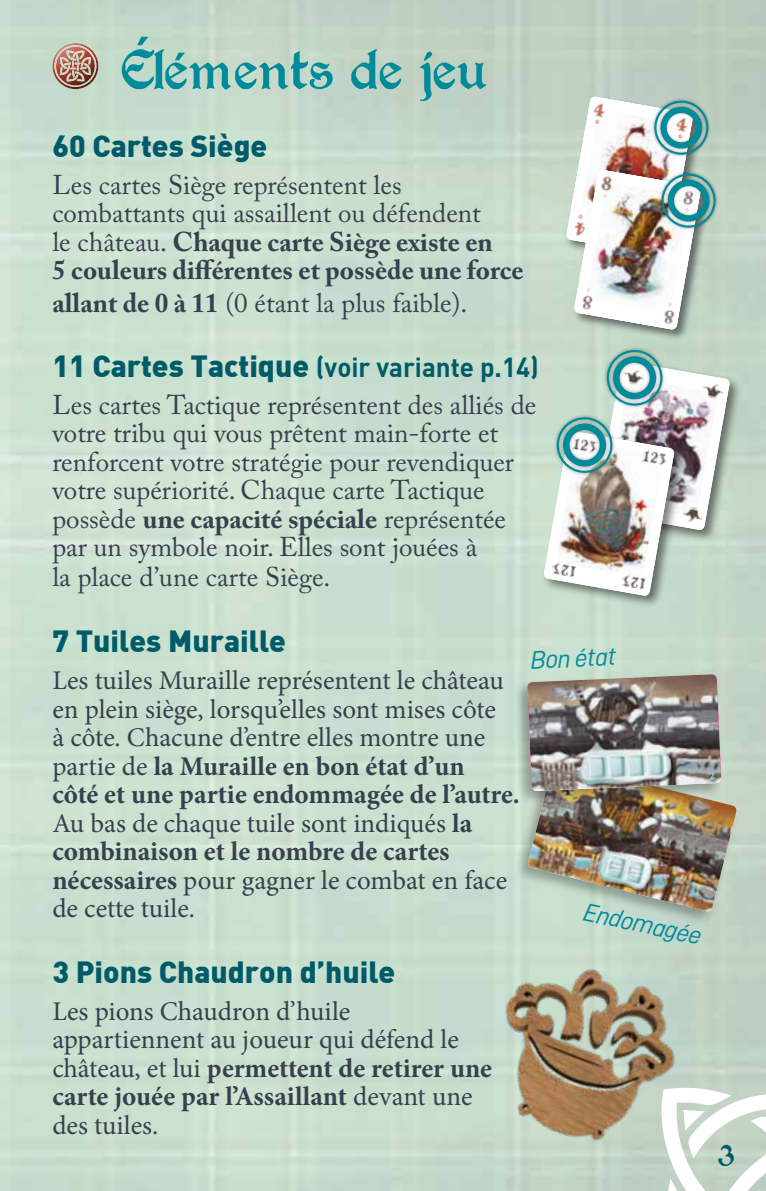
<style>
.page{position:relative;width:766px;height:1191px;background:#fff}
.page>*{position:absolute;margin:0;border:0;box-sizing:border-box;transform-origin:0 0}
.t1{font:62.4px "Augusta";color:#008b9b}
.t2{font:33px "Augusta";color:#005b69}
.t3{font:900 30px "DIN";color:#005b69}
.t4{font:27px/28.5px "Minion Pro";color:#37414e}
.t5{font:27px/28.8px "Adobe Caslon Pro";color:#37414e}
.t6{font:27px "DIN Bold";color:#005b69;scale:.96 1}
.t7{font:25.5px "D DIN Italic";color:#008b9b}
.s1{font-weight:700}
.s2{font-family:"DIN";font-weight:900;font-size:30px}
</style>
<div class="page">
<div style="left:47px;top:41px;width:54px;height:37px;background:#fff;opacity:.5"></div>
<div style="left:47px;top:48px;width:54px;height:44px;background:#000;opacity:.5"></div>
<svg style="left:0;top:503px;width:2px;height:8px"></svg>
<div style="left:593px;top:359px;width:148px;height:183px;background:#000;opacity:.5"></div>
<div style="left:541px;top:429px;width:146px;height:179px;background:#000;opacity:.5"></div>
<div style="left:602px;top:346px;width:64px;height:63px;background:#bfd5c3"></div>
<img style="left:543px;top:348px;width:186px;height:248px">
<div style="left:562px;top:423px;width:44px;height:44px;border:6px solid #008b9b;border-radius:50%"></div>
<div style="left:513px;top:759px;width:226px;height:166px;background:#000;opacity:.3"></div>
<div style="left:564px;top:94px;width:140px;height:174px;background:#000;opacity:.5"></div>
<div style="left:572px;top:168px;width:140px;height:174px;background:#000;opacity:.5"></div>
<img style="left:566px;top:96px;width:151px;height:234px">
<div style="left:667px;top:179px;width:42px;height:43px;border:6px solid #008b9b;border-radius:50%"></div>
<img style="left:459px;top:925px;width:247px;height:251px">
<div style="left:512px;top:671px;width:212px;height:134px;background:#000;opacity:.3"></div>
<svg style="left:654px;top:1079px;width:111px;height:112px"></svg>
<img style="left:527px;top:674px;width:212px;height:238px">
<h1 class="t1" style="left:122px;top:34px;width:368px">Éléments de jeu</h1>
<p class="t3" style="left:52px;top:126px;width:216px">60 Cartes Siège</p>
<p class="t5" style="left:52px;top:170px;width:473px">Les cartes Siège représentent les combattants qui assaillent ou défendent<br>le château. <span class="s1">Chaque carte Siège existe en<br>5 couleurs différentes et possède une force</span></p>
<p class="t5" style="left:52px;top:288px;width:416px"><span class="s1">allant de 0 à 11</span> (0 étant la plus faible).</p>
<p class="t6" style="left:52px;top:349px;width:508px"><span class="s2">11 Cartes Tactique</span> (voir variante p.14)</p>
<p class="t5" style="left:52px;top:390px;width:485px">Les cartes Tactique représentent des alliés de votre tribu qui vous prêtent main-forte et renforcent votre stratégie pour revendiquer votre supériorité. Chaque carte Tactique possède <span class="s1">une capacité spéciale</span> représentée par un symbole noir. Elles sont jouées à<br>la place d’une carte Siège.</p>
<p class="t3" style="left:52px;top:621px;width:235px">7 Tuiles Muraille</p>
<p class="t4" style="left:52px;top:666px;width:469px">Les tuiles Muraille représentent le château en plein siège, lorsqu’elles sont mises côte<br>à côte. Chacune d’entre elles montre une partie de <span class="s1">la Muraille en bon état d’un<br>côté et une partie endommagée de l’autre.<br></span>Au bas de chaque tuile sont indiqués <span class="s1">la combinaison et le nombre de cartes nécessaires</span> pour gagner le combat en face de cette tuile.</p>
<p class="t7" style="left:529px;top:646px;width:87px;rotate:-3deg">Bon état</p>
<p class="t7" style="left:586px;top:897px;width:122px;rotate:12deg">Endomagée</p>
<p class="t3" style="left:52px;top:952px;width:344px">3 Pions Chaudron d’huile</p>
<p class="t4" style="left:52px;top:997px;width:441px">Les pions Chaudron d’huile appartiennent au joueur qui défend le château, et lui <span class="s1">permettent de retirer une carte jouée par l’Assaillant</span> devant une des tuiles.</p>
<p class="t2" style="left:718px;top:1137px;width:18px">3</p>
</div>
